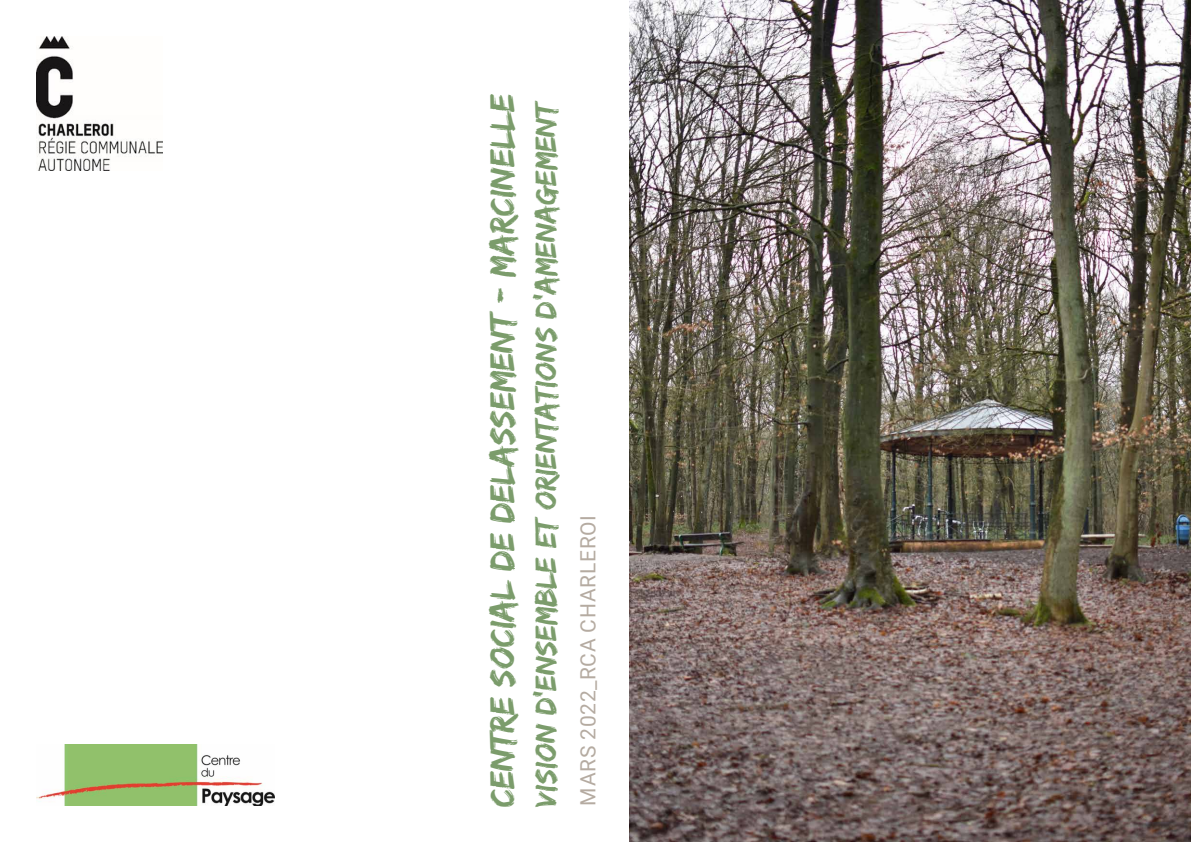
<style>
.page{position:relative;width:1191px;height:842px;background:#fff}
.page>*{position:absolute;margin:0;border:0;box-sizing:border-box;transform-origin:0 0}
.t1{font:36px "Edo";color:#7b9c6b}
.t2{font:31px "Edo";color:#7b9c6b}
.t3{font:21px "Roboto";letter-spacing:.035em;color:#b5aba1}
</style>
<div class="page">
<img style="left:36px;top:744px;width:238px;height:62px">
<img style="left:36px;top:36px;width:126px;height:135px">
<img style="left:629px;top:0;width:562px;height:842px">
<p class="t1" style="left:481px;top:807px;width:715px;rotate:-90deg">CENTRE SOCIAL DE DELASSEMENT - MARCINELLE</p>
<p class="t2" style="left:527px;top:807px;width:709px;rotate:-90deg">VISION D’ENSEMBLE ET ORIENTATIONS D’AMENAGEMENT</p>
<p class="t3" style="left:573px;top:806px;width:292px;rotate:-90deg">MARS 2022_RCA CHARLEROI</p>
</div>
